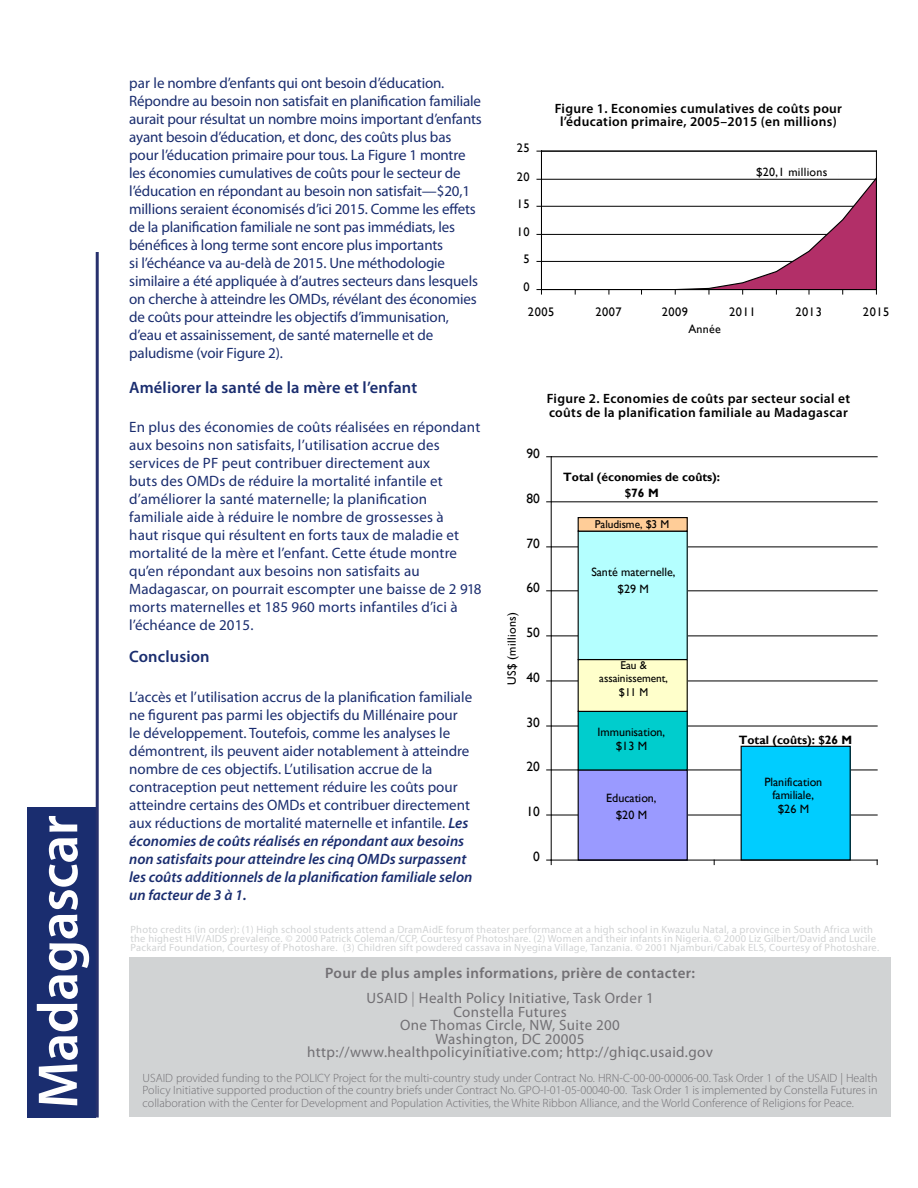
<style>
.page{position:relative;width:918px;height:1188px;background:#fff}
.page>*{position:absolute;margin:0;border:0;box-sizing:border-box;transform-origin:0 0}
.t1{font:600 57px "Myriad Pro";letter-spacing:-.01em;color:#fff}
.t2{font:600 16.5px "Myriad Pro";letter-spacing:.01em;color:#1a2d6f}
.t3{font:15px/18px "Myriad Pro";color:#1a2d6f}
.t4{font:15px/13.5px "Myriad Pro";letter-spacing:.025em;color:#727074;text-align:center}
.t5{font:600 15px/25.5px "Myriad Pro";letter-spacing:.025em;color:#727074;text-align:center}
.t6{font:600 13.5px/13.5px "Myriad Pro";letter-spacing:.025em;color:#000;text-align:center}
.t7{font:13.5px "Gill Sans";color:#000}
.t8{font:700 13.5px "Gill Sans";color:#000}
.t9{font:12.45px "Gill Sans";letter-spacing:.045em;color:#000}
.t10{font:12.15px/14px "Gill Sans";letter-spacing:.005em;color:#000;text-align:center}
.t11{font:700 12.15px/16.6px "Gill Sans";color:#000;text-align:center}
.t12{font:300 12px/12.3px "Myriad Pro";color:#727074;text-align:justify}
.t13{font:12px "Gill Sans";letter-spacing:.025em;color:#000}
.t14{font:11.4px/13px "Gill Sans";color:#000;text-align:center}
.t15{font:10.5px/9px "Myriad Pro";letter-spacing:.025em;color:#d1d3d4}
.t16{font:8.1px "Trebuchet MS";letter-spacing:.005em;color:#000;scale:1.46 1}
.s1{font-weight:600;font-style:italic}
.s2{font-weight:400}
.s3{font-weight:300}
</style>
<div class="page">
<div style="left:27px;top:807px;width:69px;height:311px;background:#1a2d6f"></div>
<hr style="left:96px;top:252px;width:3px;height:866px;background:#27316d">
<hr style="left:541px;top:151px;width:335px;height:1px;background:#000">
<hr style="left:876px;top:151px;width:1px;height:139px;background:#000">
<hr style="left:541px;top:151px;width:1px;height:139px;background:#000">
<div style="left:129px;top:957px;width:762px;height:160px;background:#d1d3d4"></div>
<svg style="left:537px;top:170px;width:340px;height:124px"></svg>
<hr style="left:551px;top:815px;width:326px;height:1px;background:#000">
<hr style="left:551px;top:770px;width:326px;height:1px;background:#000">
<hr style="left:551px;top:726px;width:326px;height:1px;background:#000">
<hr style="left:551px;top:681px;width:326px;height:1px;background:#000">
<hr style="left:551px;top:636px;width:326px;height:1px;background:#000">
<hr style="left:551px;top:591px;width:326px;height:1px;background:#000">
<hr style="left:551px;top:547px;width:326px;height:1px;background:#000">
<hr style="left:551px;top:502px;width:326px;height:1px;background:#000">
<hr style="left:551px;top:457px;width:326px;height:1px;background:#000">
<div style="left:578px;top:770px;width:109px;height:90px;background:#9a9aff"></div>
<div style="left:578px;top:769px;width:110px;height:91px;border:1px solid #000"></div>
<div style="left:578px;top:711px;width:109px;height:59px;background:#00cdcd"></div>
<div style="left:578px;top:711px;width:110px;height:60px;border:1px solid #000"></div>
<div style="left:578px;top:660px;width:109px;height:51px;background:#ffffcb"></div>
<div style="left:578px;top:659px;width:110px;height:53px;border:1px solid #000"></div>
<div style="left:578px;top:531px;width:109px;height:129px;background:#b4ffff"></div>
<div style="left:578px;top:531px;width:110px;height:129px;border:1px solid #000"></div>
<div style="left:578px;top:518px;width:109px;height:13px;background:#ffcd98"></div>
<div style="left:578px;top:517px;width:110px;height:15px;border:1px solid #000"></div>
<div style="left:741px;top:746px;width:109px;height:114px;background:#00cdff"></div>
<hr style="left:551px;top:457px;width:1px;height:403px;background:#000">
<hr style="left:551px;top:860px;width:326px;height:1px;background:#000">
<svg style="left:547px;top:860px;width:5px;height:5px"></svg>
<h1 class="t1" style="left:22px;top:1108px;width:295px;rotate:-90deg">Madagascar</h1>
<p class="t3" style="left:129px;top:74px;width:354px">par le nombre d’enfants qui ont besoin d’éducation.<br>Répondre au besoin non satisfait en planification familiale aurait pour résultat un nombre moins important d’enfants ayant besoin d’éducation, et donc, des coûts plus bas pour l’éducation primaire pour tous. La Figure 1 montre les économies cumulatives de coûts pour le secteur de l’éducation en répondant au besoin non satisfait—$20,1 millions seraient économisés d’ici 2015. Comme les effets de la planification familiale ne sont pas immédiats, les bénéfices à long terme sont encore plus importants<br>si l’échéance va au-delà de 2015. Une méthodologie similaire a été appliquée à d’autres secteurs dans lesquels on cherche à atteindre les OMDs, révélant des économies de coûts pour atteindre les objectifs d’immunisation, d’eau et assainissement, de santé maternelle et de paludisme (voir Figure 2).</p>
<p class="t2" style="left:129px;top:377px;width:290px">Améliorer la santé de la mère et l’enfant</p>
<p class="t3" style="left:129px;top:418px;width:354px">En plus des économies de coûts réalisées en répondant aux besoins non satisfaits, l’utilisation accrue des services de PF peut contribuer directement aux<br>buts des OMDs de réduire la mortalité infantile et d’améliorer la santé maternelle; la planification familiale aide à réduire le nombre de grossesses à<br>haut risque qui résultent en forts taux de maladie et mortalité de la mère et l’enfant. Cette étude montre qu’en répondant aux besoins non satisfaits au Madagascar, on pourrait escompter une baisse de 2 918 morts maternelles et 185 960 morts infantiles d’ici à l’échéance de 2015.</p>
<p class="t2" style="left:129px;top:646px;width:82px">Conclusion</p>
<p class="t3" style="left:129px;top:687px;width:345px">L’accès et l’utilisation accrus de la planification familiale ne figurent pas parmi les objectifs du Millénaire pour le développement. Toutefois, comme les analyses le démontrent, ils peuvent aider notablement à atteindre nombre de ces objectifs. L’utilisation accrue de la contraception peut nettement réduire les coûts pour atteindre certains des OMDs et contribuer directement aux réductions de mortalité maternelle et infantile. <span class="s1">Les économies de coûts réalisés en répondant aux besoins non satisfaits pour atteindre les cinq OMDs surpassent les coûts additionnels de la planification familiale selon un facteur de 3 à 1.</span></p>
<p class="t9" style="left:517px;top:141px;width:14px">25</p>
<p class="t9" style="left:517px;top:169px;width:14px">20</p>
<p class="t9" style="left:517px;top:196px;width:14px">15</p>
<p class="t9" style="left:517px;top:224px;width:14px">10</p>
<p class="t9" style="left:523px;top:251px;width:8px">5</p>
<p class="t9" style="left:523px;top:279px;width:8px">0</p>
<p class="t6" style="left:555px;top:101px;width:289px">Figure 1. Economies cumulatives de coûts pour l’éducation primaire, 2005–2015 (en millions)</p>
<p class="t13" style="left:756px;top:165px;width:73px">$20,1 millions</p>
<p class="t16" style="left:764px;top:169px;width:53px">$157.8 million</p>
<p class="t9" style="left:528px;top:304px;width:28px">2005</p>
<p class="t9" style="left:595px;top:304px;width:28px">2007</p>
<p class="t9" style="left:662px;top:304px;width:28px">2009</p>
<p class="t9" style="left:729px;top:304px;width:28px">2011</p>
<p class="t9" style="left:796px;top:304px;width:28px">2013</p>
<p class="t9" style="left:863px;top:304px;width:28px">2015</p>
<p class="t7" style="left:695px;top:322px;width:27px">Year</p>
<p class="t13" style="left:688px;top:322px;width:34px">Année</p>
<p class="t6" style="left:547px;top:392px;width:305px;text-align:left">Figure 2. Economies de coûts par secteur social et coûts de la planification familiale au Madagascar</p>
<p class="t7" style="left:526px;top:446px;width:15px">90</p>
<p class="t7" style="left:526px;top:491px;width:15px">80</p>
<p class="t7" style="left:526px;top:536px;width:15px">70</p>
<p class="t7" style="left:526px;top:580px;width:15px">60</p>
<p class="t13" style="left:505px;top:685px;width:74px;rotate:-90deg">US$ (millions)</p>
<p class="t8" style="left:499px;top:711px;width:86px;rotate:-90deg">US$ (million)</p>
<p class="t7" style="left:526px;top:625px;width:15px">50</p>
<p class="t7" style="left:526px;top:670px;width:15px">40</p>
<p class="t7" style="left:526px;top:715px;width:15px">30</p>
<p class="t7" style="left:526px;top:759px;width:15px">20</p>
<p class="t7" style="left:526px;top:804px;width:15px">10</p>
<p class="t11" style="left:563px;top:469px;width:158px">Total (économies de coûts): $76 M</p>
<p class="t14" style="left:595px;top:518px;width:76px">Paludisme, $3 M</p>
<p class="t10" style="left:591px;top:564px;width:85px;line-height:16.8px">Santé maternelle, $29 M</p>
<p class="t14" style="left:599px;top:659px;width:70px">Eau &amp; assainissement, $11 M</p>
<p class="t10" style="left:597px;top:725px;width:69px">Immunisation, $13 M</p>
<p class="t10" style="left:606px;top:790px;width:52px;line-height:16.6px">Education, $20 M</p>
<p class="t11" style="left:739px;top:732px;width:115px">Total (coûts): $26 M</p>
<p class="t10" style="left:764px;top:775px;width:59px">Planification familiale, $26 M</p>
<p class="t7" style="left:533px;top:849px;width:8px">0</p>
<p class="t15" style="left:130px;top:925px;width:750px">Photo credits (in order): (1) High school students attend a DramAidE forum theater performance at a high school in Kwazulu Natal, a province in South Africa with the highest HIV/AIDS prevalence. © 2000 Patrick Coleman/CCP, Courtesy of Photoshare. (2) Women and their infants in Nigeria. © 2000 Liz Gilbert/David and Lucile<br>Packard Foundation, Courtesy of Photoshare. (3) Children sift powdered cassava in Nyegina Village, Tanzania. © 2001 Njamburi/Cabak ELS, Courtesy of Photoshare.</p>
<p class="t5" style="left:325px;top:960px;width:371px">Pour de plus amples informations, prière de contacter:<br><span class="s2">USAID</span> <span class="s3">|</span> <span class="s2">Health Policy Initiative, Task Order 1</span></p>
<p class="t4" style="left:307px;top:1005px;width:407px">Constella Futures<br>One Thomas Circle, NW, Suite 200<br>Washington, DC 20005 http://www.healthpolicyinitiative.com; http://ghiqc.usaid.gov</p>
<p class="t12" style="left:143px;top:1072px;width:736px">USAID provided funding to the POLICY Project for the multi-country study under Contract No. HRN-C-00-00-00006-00. Task Order 1 of the USAID | Health Policy Initiative supported production of the country briefs under Contract No. GPO-I-01-05-00040-00. Task Order 1 is implemented by Constella Futures in collaboration with the Center for Development and Population Activities, the White Ribbon Alliance, and the World Conference of Religions for Peace.</p>
</div>
